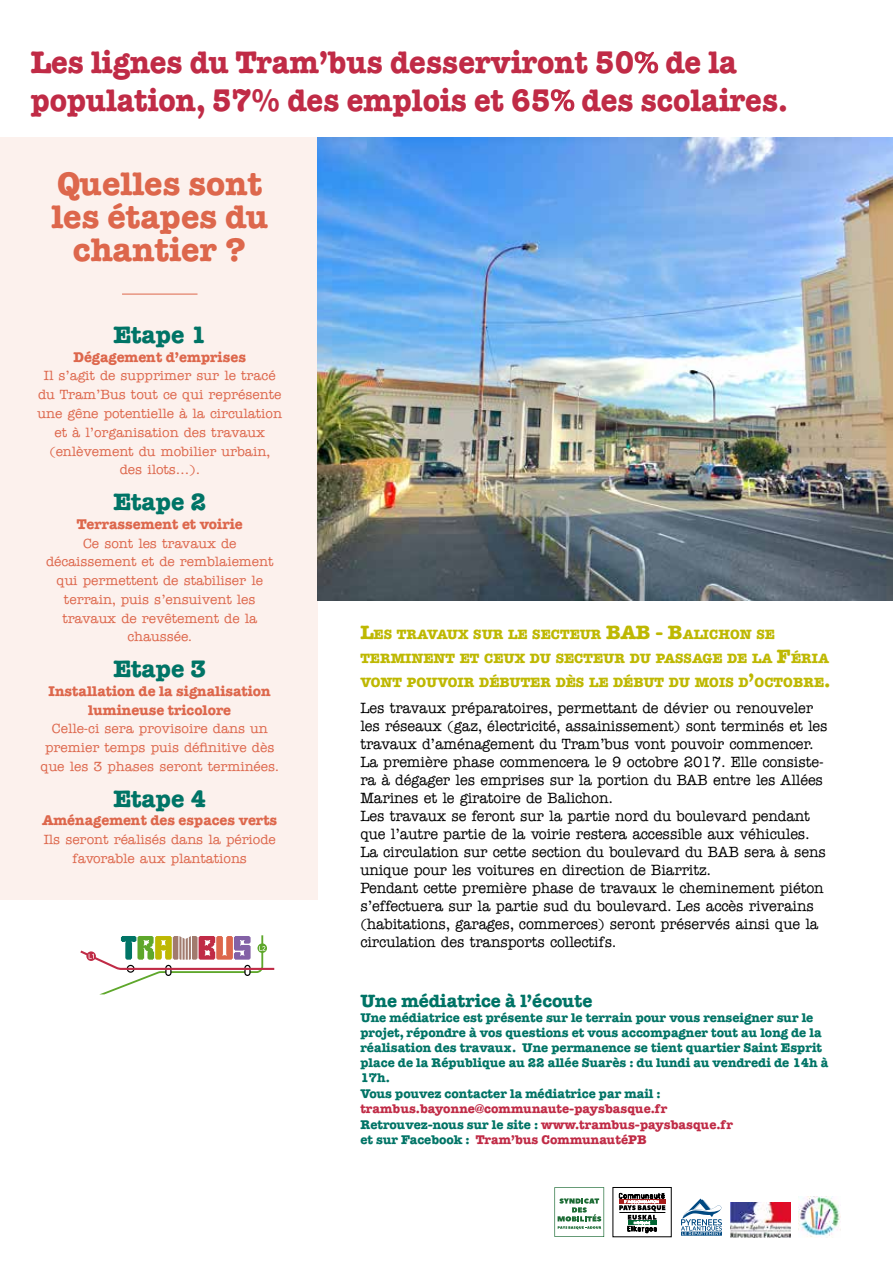
<style>
.page{position:relative;width:893px;height:1263px;background:#fff}
.page>*{position:absolute;margin:0;border:0;box-sizing:border-box;transform-origin:0 0}
.t1{font:700 33px/33px "American Typewriter Std";color:#dd674c;text-align:center}
.t2{font:700 31.5px/37.8px "American Typewriter Std";color:#c02b46;scale:.95 1}
.t3{font:700 24px "American Typewriter Std";color:#007466}
.t4{font:700 18px "American Typewriter Std";color:#007466}
.t5{font:500 15px/18px "American Typewriter Std";letter-spacing:-.005em;color:#000;scale:.95 1}
.t6{font:700 14.25px/18.8px "American Typewriter Std";color:#dd674c;text-align:center}
.t7{font:700 13.65px/24px "American Typewriter Std";color:#beb802}
.t8{font:500 13.5px/18.8px "American Typewriter Std";color:#dd674c;text-align:center}
.t9{font:700 12.75px/15px "American Typewriter Std";color:#007466}
.t10{font:700 12.75px/16.4px "American Typewriter Std";color:#c02b46}
.s1{font-size:19.5px}
.s2{color:#007466}
</style>
<div class="page">
<div style="left:0;top:137px;width:317px;height:763px;background:#fcf1ed"></div>
<svg style="left:619px;top:1193px;width:46px;height:40px"></svg>
<svg style="left:554px;top:1187px;width:50px;height:50px"></svg>
<svg style="left:681px;top:1198px;width:41px;height:38px"></svg>
<img style="left:731px;top:1202px;width:60px;height:36px">
<img style="left:799px;top:1196px;width:41px;height:42px">
<svg style="left:80px;top:935px;width:194px;height:59px"></svg>
<img style="left:317px;top:137px;width:576px;height:464px">
<svg style="left:635px;top:51px;width:23px;height:22px"></svg>
<svg style="left:551px;top:89px;width:23px;height:22px"></svg>
<hr style="left:122px;top:294px;width:76px;height:1px;background:#dd674c">
<h2 class="t2" style="left:31px;top:44px;width:798px">Les lignes du Tram’bus desserviront 50 de la population, 57% des emplois et 65 des scolaires.</h2>
<h1 class="t1" style="left:51px;top:168px;width:218px">Quelles sont les étapes du chantier ?</h1>
<h3 class="t3" style="left:113px;top:321px;width:94px">Etape 1</h3>
<p class="t6" style="left:73px;top:347px;width:174px">Dégagement d’emprises</p>
<p class="t8" style="left:38px;top:367px;width:246px">Il s’agit de supprimer sur le tracé du Tram’Bus tout ce qui représente une gêne potentielle à la circulation et à l’organisation des travaux (enlèvement du mobilier urbain, des ilots…).</p>
<h3 class="t3" style="left:113px;top:488px;width:94px">Etape 2</h3>
<p class="t6" style="left:77px;top:514px;width:168px">Terrassement et voirie</p>
<p class="t8" style="left:46px;top:534px;width:229px">Ce sont les travaux de décaissement et de remblaiement qui permettent de stabiliser le terrain, puis s’ensuivent les travaux de revêtement de la chaussée.</p>
<h3 class="t3" style="left:113px;top:655px;width:94px">Etape 3</h3>
<p class="t6" style="left:49px;top:682px;width:224px">Installation de la signalisation lumineuse tricolore</p>
<p class="t8" style="left:41px;top:719px;width:240px">Celle-ci sera provisoire dans un premier temps puis définitive dès que les 3 phases seront terminées.</p>
<h3 class="t3" style="left:113px;top:784px;width:94px">Etape 4</h3>
<p class="t6" style="left:42px;top:811px;width:237px">Aménagement des espaces verts</p>
<p class="t8" style="left:44px;top:830px;width:234px">Ils seront réalisés dans la période favorable aux plantations</p>
<p class="t7" style="left:360px;top:622px;width:262px"><span class="s1">L</span>ES TRAVAUX SUR LE SECTEUR <span class="s1">BAB</span></p>
<p class="t7" style="left:360px;top:622px;width:471px;text-indent:295px"><span class="s1">- B</span>ALICHON SE<br>TERMINENT ET CEUX DU SECTEUR DU PASSAGE DE LA <span class="s1">F</span>ÉRIA<br>VONT POUVOIR DÉBUTER DÈS LE DÉBUT DU MOIS D<span class="s1">’</span>OCTOBRE<span class="s1">.</span></p>
<p class="t5" style="left:360px;top:699px;width:493px">Les travaux préparatoires, permettant de dévier ou renouveler les réseaux (gaz, électricité, assainissement) sont terminés et les travaux d’aménagement du Tram’bus vont pouvoir commencer.<br>La première phase commencera le 9 octobre 2017. Elle consiste&shy;ra à dégager les emprises sur la portion du BAB entre les Allées Marines et le giratoire de Balichon.<br>Les travaux se feront sur la partie nord du boulevard pendant que l’autre partie de la voirie restera accessible aux véhicules.<br>La circulation sur cette section du boulevard du BAB sera à sens unique pour les voitures en direction de Biarritz.<br>Pendant cette première phase de travaux le cheminement piéton s’effectuera sur la partie sud du boulevard. Les accès riverains (habitations, garages, commerces) seront préservés ainsi que la circulation des transports collectifs.</p>
<p class="t4" style="left:360px;top:990px;width:234px">Une médiatrice à l’écoute</p>
<p class="t9" style="left:360px;top:1010px;width:470px">Une médiatrice est présente sur le terrain pour vous renseigner sur le projet, répondre à vos questions et vous accompagner tout au long de la réalisation des travaux. Une permanence se tient quartier Saint Esprit place de la République au 22 allée Suarès : du lundi au vendredi de 14h à 17h.</p>
<p class="t9" style="left:360px;top:1086px;width:302px">Vous pouvez contacter la médiatrice par mail :</p>
<p class="t10" style="left:360px;top:1101px;width:374px">trambus.bayonne@communaute-paysbasque.fr<br><span class="s2">Retrouvez-nous sur le site :</span> www.trambus-paysbasque.fr</p>
<p class="t10" style="left:360px;top:1132px;width:288px"><span class="s2">et sur Facebook :</span> Tram’bus CommunautéPB</p>
</div>
